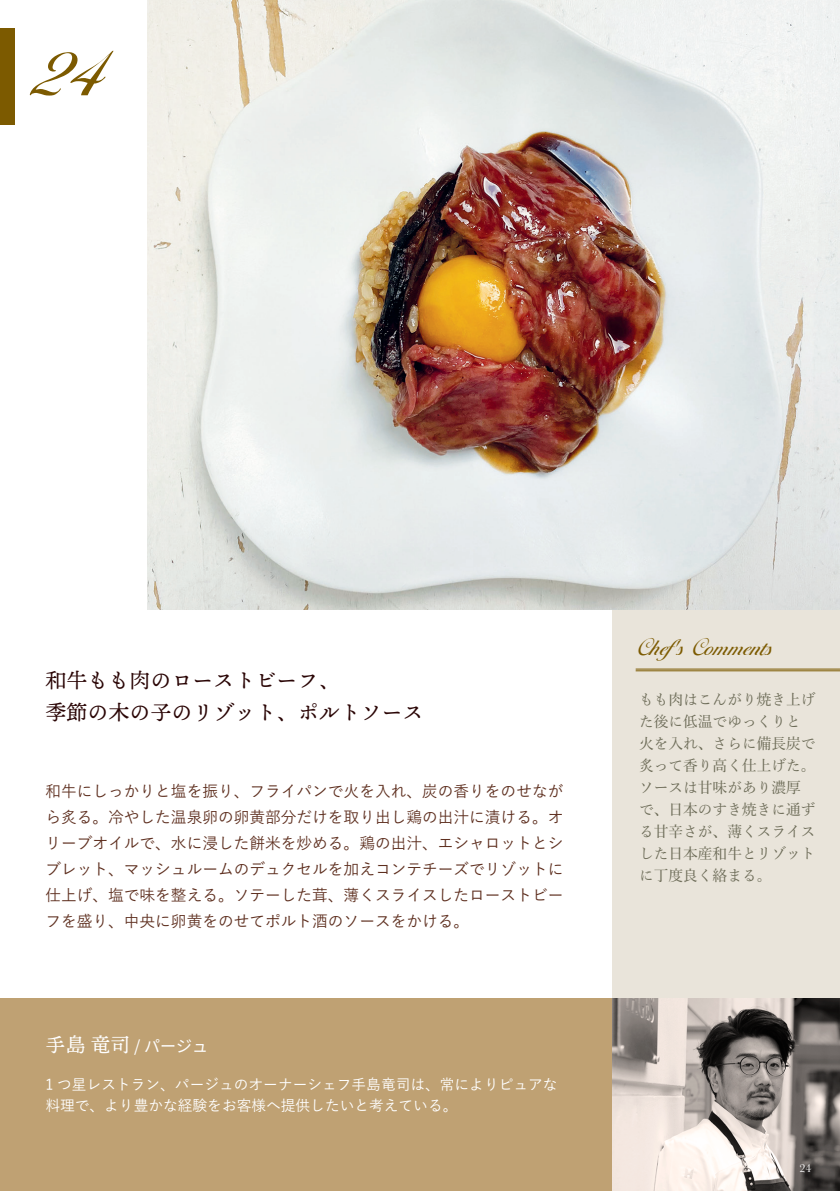
<style>
.page{position:relative;width:840px;height:1191px;background:#fff}
.page>*{position:absolute;margin:0;border:0;box-sizing:border-box;transform-origin:0 0}
.t1{font:84px "Cotillion";color:#7c5a00}
.t2{font:28px "Cotillion";color:#7c5a00}
.t3{font:21px "Ten Mincho Text";color:#2a0505}
.t4{font:500 16px/26px "Yu Go";color:#5e2f1f;text-align:justify}
.t5{font:16px "Gen Shin Gothic";color:#fff}
.t6{font:500 15px/22px "Yu Min";color:#6d6c58}
.t7{font:500 15px/21px "Yu Go";color:#fff}
.t8{font:12px "Baskerville";color:#fff}
.s1{font-family:"Ten Mincho Text";font-size:20px}
</style>
<div class="page">
<div style="left:0;top:998px;width:839px;height:193px;background:#bfa173"></div>
<hr style="left:0;top:609px;width:1px;height:582px;background:#937746">
<div style="left:612px;top:609px;width:227px;height:582px;background:#e9e4da"></div>
<div style="left:0;top:28px;width:14px;height:97px;background:#7c5a00"></div>
<hr style="left:635px;top:668px;width:204px;height:1px;background:#7c5a00">
<hr style="left:635px;top:670px;width:204px;height:1px;background:#7c5a00">
<img style="left:0;top:998px;width:1px;height:193px">
<img style="left:612px;top:998px;width:227px;height:193px">
<img style="left:147px;top:0;width:692px;height:609px">
<p class="t1" style="left:36px;top:28px;width:77px">24</p>
<p class="t3" style="left:45px;top:668px;width:295px">和牛もも肉のローストビーフ、</p>
<p class="t3" style="left:45px;top:700px;width:379px">季節の木の子のリゾット、ポルトソース</p>
<p class="t4" style="left:45px;top:776px;width:519px">和牛にしっかりと塩を振り、フライパンで火を入れ、炭の香りをのせながら炙る。冷やした温泉卵の卵黄部分だけを取り出し鶏の出汁に漬ける。オリーブオイルで、水に浸した餅米を炒める。鶏の出汁、エシャロットとシブレット、マッシュルームのデュクセルを加えコンテチーズでリゾットに仕上げ、塩で味を整える。ソテーした茸、薄くスライスしたローストビーフを盛り、中央に卵黄をのせてポルト酒のソースをかける。</p>
<p class="t5" style="left:45px;top:1034px;width:164px"><span class="s1">手島 竜司</span> / パージュ</p>
<p class="t7" style="left:45px;top:1071px;width:513px">1 つ星レストラン、パージュのオーナーシェフ手島竜司は、常によりピュアな料理で、より豊かな経験をお客様へ提供したいと考えている。</p>
<p class="t2" style="left:638px;top:632px;width:138px">Chef's Comments</p>
<p class="t6" style="left:638px;top:687px;width:178px">もも肉はこんがり焼き上げた後に低温でゆっくりと火を入れ、さらに備長炭で炙って香り高く仕上げた。ソースは甘味があり濃厚で、日本のすき焼きに通ずる甘辛さが、薄くスライスした日本産和牛とリゾットに丁度良く絡まる。</p>
<p class="t8" style="left:799px;top:1160px;width:13px">24</p>
</div>
